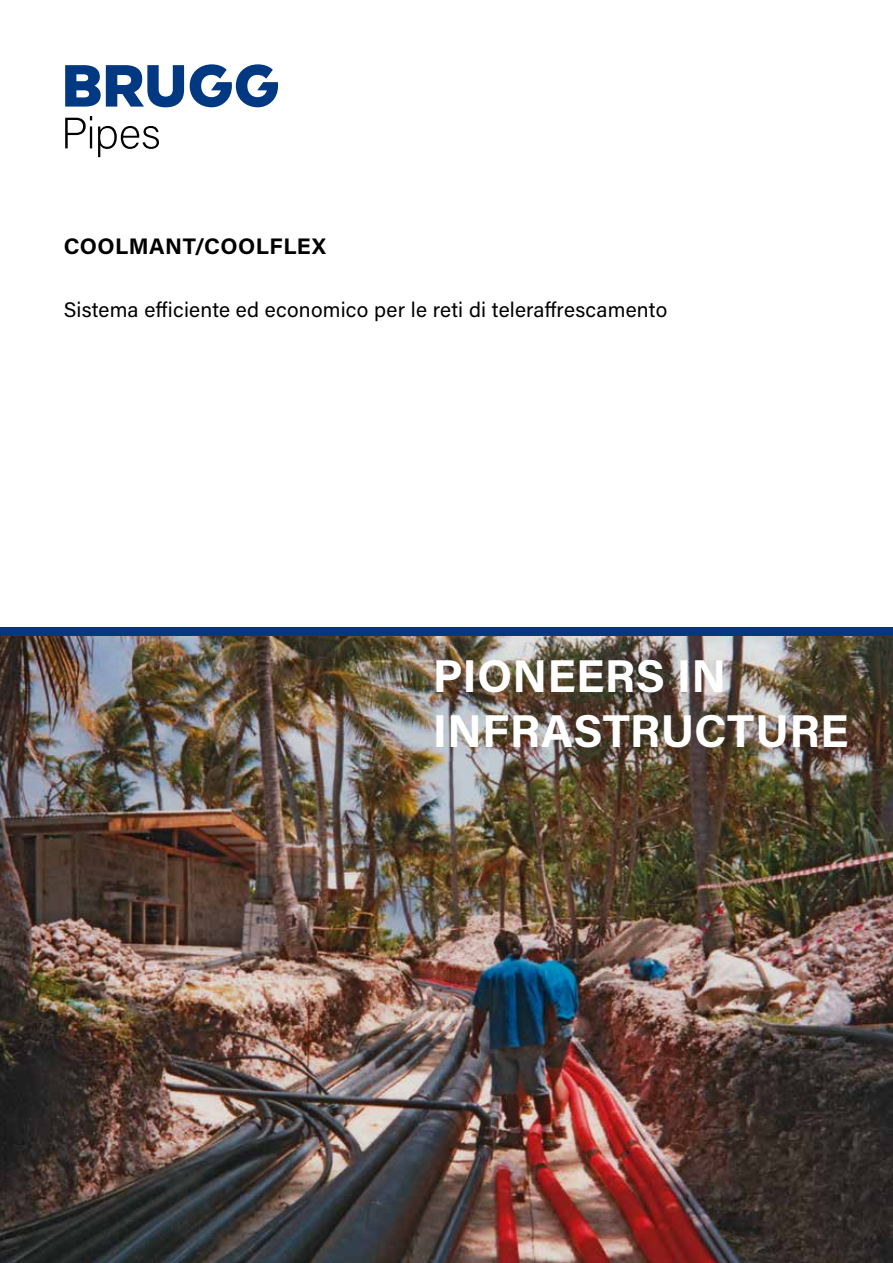
<style>
.page{position:relative;width:893px;height:1263px;background:#fff}
.page>*{position:absolute;margin:0;border:0;box-sizing:border-box;transform-origin:0 0}
.t1{font:700 46.05px/55.2px "Acumin Pro";letter-spacing:.005em;color:#fff}
.t2{font:700 22.5px "Acumin Pro";letter-spacing:.02em;color:#000}
.t3{font:21px "Acumin Pro";letter-spacing:.01em;color:#000}
</style>
<div class="page">
<img style="left:0;top:636px;width:893px;height:627px">
<svg style="left:65px;top:65px;width:119px;height:42px"></svg>
<svg style="left:190px;top:64px;width:88px;height:43px"></svg>
<svg style="left:65px;top:116px;width:27px;height:32px"></svg>
<svg style="left:98px;top:126px;width:61px;height:31px"></svg>
<div style="left:0;top:627px;width:893px;height:9px;background:#003882"></div>
<p class="t2" style="left:64px;top:230px;width:264px">COOLMANT/COOLFLEX</p>
<p class="t3" style="left:64px;top:295px;width:605px">Sistema efficiente ed economico per le reti di teleraffrescamento</p>
<h1 class="t1" style="left:433px;top:646px;width:418px">PIONEERS IN<br>INFRASTRUCTURE</h1>
</div>
